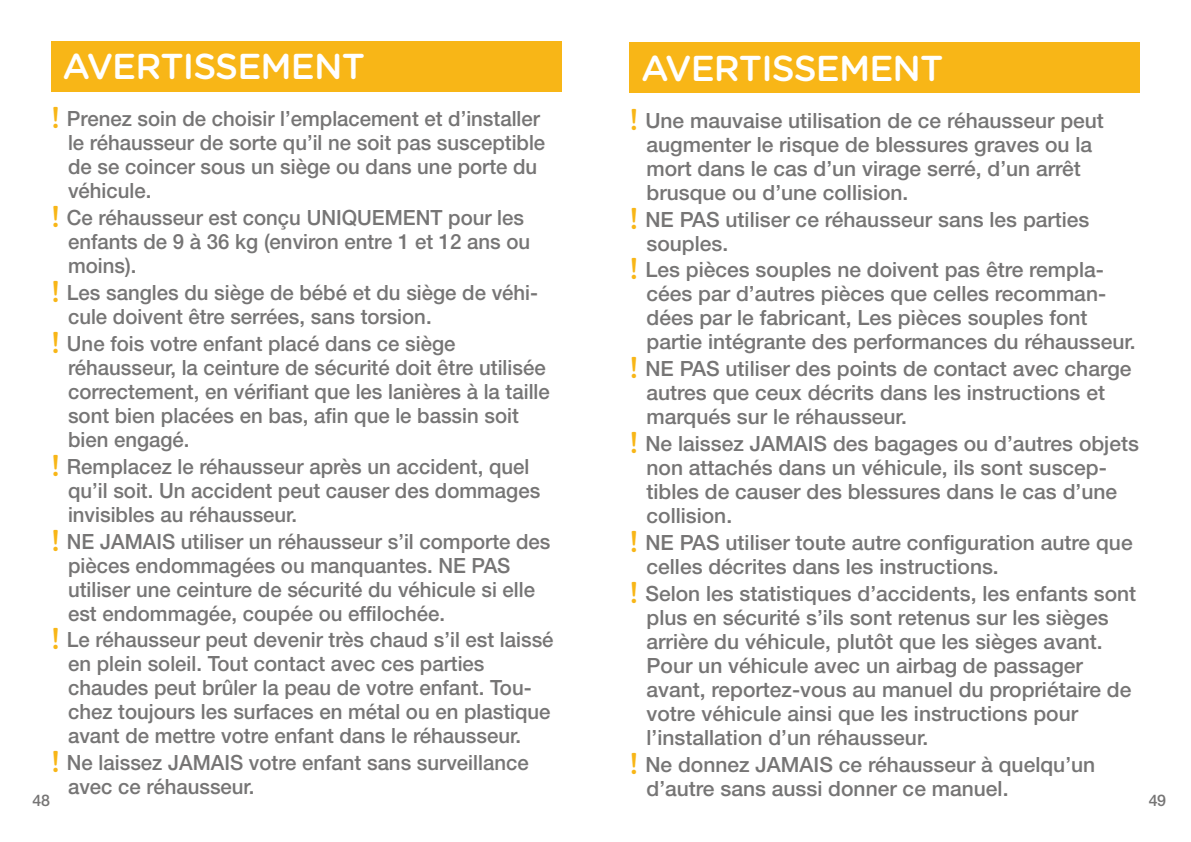
<style>
.page{position:relative;width:1191px;height:842px;background:#fff}
.page>*{position:absolute;margin:0;border:0;box-sizing:border-box;transform-origin:0 0}
.t1{font:500 36px "Gotham Rounded";letter-spacing:-.025em;color:#fff}
.t2{font:500 21px/24px "Helvetica Neue LT Std";color:#767575}
.t3{font:500 16px "Helvetica Neue LT Std";color:#767575}
.s1{font-family:"Gotham Rounded";font-size:30px;color:#f8b617}
</style>
<div class="page">
<div style="left:629px;top:42px;width:511px;height:51px;background:#f8b617"></div>
<div style="left:51px;top:41px;width:510px;height:51px;background:#f8b617"></div>
<h1 class="t1" style="left:63px;top:41px;width:304px">AVERTISSEMENT</h1>
<p class="t2" style="left:68px;top:107px;width:479px;text-indent:-17px"><span class="s1">!</span> Prenez soin de choisir l’emplacement et d’installer le réhausseur de sorte qu’il ne soit pas susceptible de se coincer sous un siège ou dans une porte du véhicule.</p>
<p class="t2" style="left:68px;top:205px;width:463px;text-indent:-17px"><span class="s1">!</span> Ce réhausseur est conçu UNIQUEMENT pour les enfants de 9 à 36 kg (environ entre 1 et 12 ans ou moins).</p>
<p class="t2" style="left:68px;top:280px;width:471px;text-indent:-17px"><span class="s1">!</span> Les sangles du siège de bébé et du siège de véhi&shy;cule doivent être serrées, sans torsion.</p>
<p class="t2" style="left:68px;top:331px;width:483px;text-indent:-17px"><span class="s1">!</span> Une fois votre enfant placé dans ce siège réhausseur, la ceinture de sécurité doit être utilisée correctement, en vérifiant que les lanières à la taille sont bien placées en bas, afin que le bassin soit bien engagé.</p>
<p class="t2" style="left:68px;top:454px;width:474px;text-indent:-17px"><span class="s1">!</span> Remplacez le réhausseur après un accident, quel qu’il soit. Un accident peut causer des dommages invisibles au réhausseur.</p>
<p class="t2" style="left:68px;top:529px;width:484px;text-indent:-17px"><span class="s1">!</span> NE JAMAIS utiliser un réhausseur s’il comporte des pièces endommagées ou manquantes. NE PAS utiliser une ceinture de sécurité du véhicule si elle est endommagée, coupée ou effilochée.</p>
<p class="t2" style="left:68px;top:628px;width:487px;text-indent:-17px"><span class="s1">!</span> Le réhausseur peut devenir très chaud s’il est laissé en plein soleil. Tout contact avec ces parties chaudes peut brûler la peau de votre enfant. Tou&shy;chez toujours les surfaces en métal ou en plastique avant de mettre votre enfant dans le réhausseur.</p>
<p class="t2" style="left:68px;top:750px;width:462px;text-indent:-17px"><span class="s1">!</span> Ne laissez JAMAIS votre enfant sans surveillance avec ce réhausseur.</p>
<h1 class="t1" style="left:641px;top:42px;width:304px">AVERTISSEMENT</h1>
<p class="t2" style="left:646px;top:108px;width:459px;text-indent:-17px"><span class="s1">!</span> Une mauvaise utilisation de ce réhausseur peut augmenter le risque de blessures graves ou la mort dans le cas d’un virage serré, d’un arrêt brusque ou d’une collision.</p>
<p class="t2" style="left:646px;top:207px;width:444px;text-indent:-17px"><span class="s1">!</span> NE PAS utiliser ce réhausseur sans les parties souples.</p>
<p class="t2" style="left:646px;top:258px;width:491px;text-indent:-17px"><span class="s1">!</span> Les pièces souples ne doivent pas être rempla&shy;cées par d’autres pièces que celles recomman&shy;dées par le fabricant﹐ Les pièces souples font partie intégrante des performances du réhausseur.</p>
<p class="t2" style="left:646px;top:357px;width:486px;text-indent:-17px"><span class="s1">!</span> NE PAS utiliser des points de contact avec charge autres que ceux décrits dans les instructions et marqués sur le réhausseur.</p>
<p class="t2" style="left:646px;top:431px;width:494px;text-indent:-17px"><span class="s1">!</span> Ne laissez JAMAIS des bagages ou d’autres objets non attachés dans un véhicule, ils sont suscep&shy;tibles de causer des blessures dans le cas d’une collision.</p>
<p class="t2" style="left:646px;top:530px;width:487px;text-indent:-17px"><span class="s1">!</span> NE PAS utiliser toute autre configuration autre que celles décrites dans les instructions.</p>
<p class="t2" style="left:646px;top:581px;width:491px;text-indent:-17px"><span class="s1">!</span> Selon les statistiques d’accidents, les enfants sont plus en sécurité s’ils sont retenus sur les sièges arrière du véhicule, plutôt que les sièges avant.<br>Pour un véhicule avec un airbag de passager avant, reportez-vous au manuel du propriétaire de votre véhicule ainsi que les instructions pour l’installation d’un réhausseur.</p>
<p class="t2" style="left:646px;top:752px;width:450px;text-indent:-17px"><span class="s1">!</span> Ne donnez JAMAIS ce réhausseur à quelqu’un d’autre sans aussi donner ce manuel.</p>
<p class="t3" style="left:32px;top:791px;width:19px">48</p>
<p class="t3" style="left:1148px;top:791px;width:19px">49</p>
</div>
